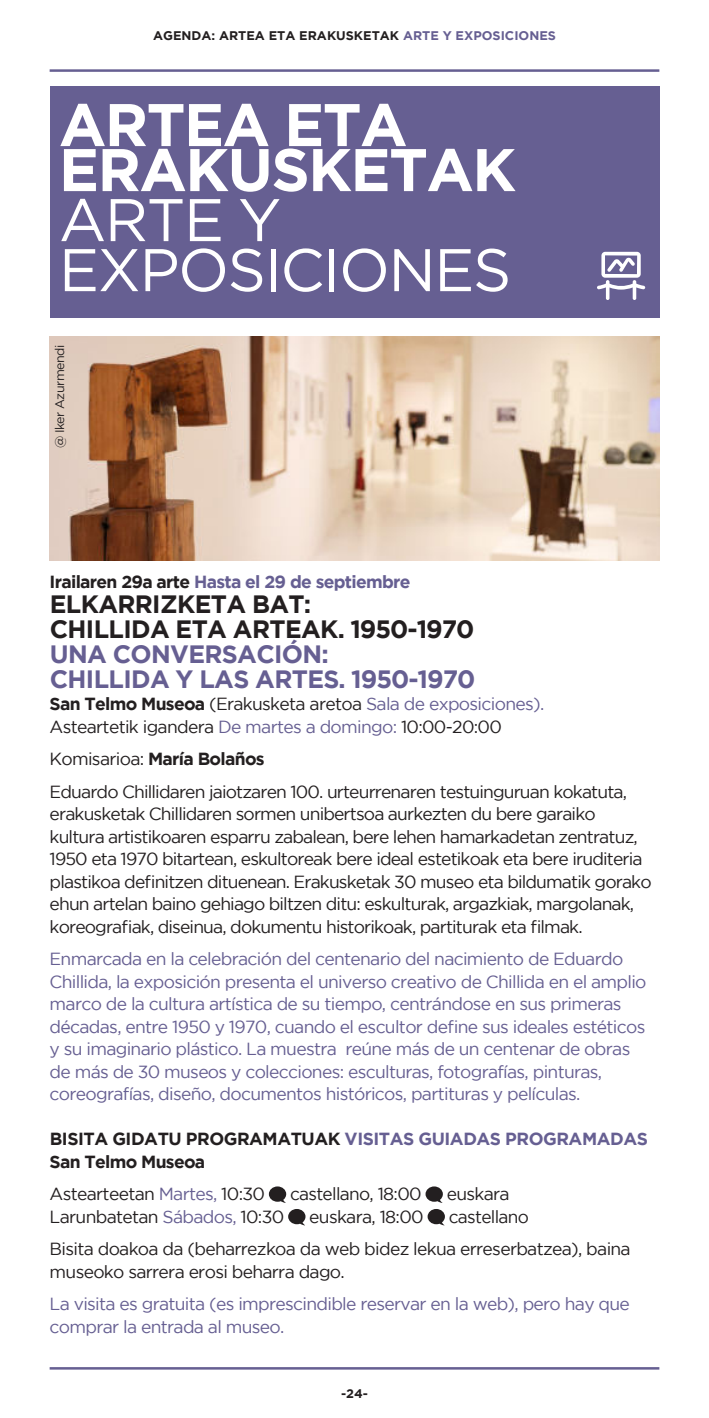
<style>
.page{position:relative;width:709px;height:1418px;background:#fff}
.page>*{position:absolute;margin:0;border:0;box-sizing:border-box;transform-origin:0 0}
.t1{font:700 60px/45px "Gotham";letter-spacing:-.025em;color:#fff}
.t2{font:60px/50px "Gotham";letter-spacing:-.025em;color:#fff}
.t3{font:700 25px/25px "Gotham";letter-spacing:-.025em;color:#231f20}
.t4{font:700 25px/25px "Gotham";letter-spacing:-.025em;color:#665f92}
.t5{font:17.5px/22.5px "Gotham";letter-spacing:-.05em;color:#231f20}
.t6{font:17.5px/22.5px "Gotham";letter-spacing:-.04em;color:#665f92}
.t7{font:700 17.5px/22.5px "Gotham";letter-spacing:-.025em;color:#231f20}
.t8{font:700 17.5px "Gotham";letter-spacing:-.04em;color:#665f92}
.t9{font:700 12.5px "Gotham";color:#231f20}
.t10{font:12.5px "Gotham";letter-spacing:-.04em;color:#231f20}
.s1{color:#665f92}
.s2{color:#231f20}
.s3{font-weight:700}
</style>
<div class="page">
<hr style="left:50px;top:69px;width:609px;height:3px;background:#665f92">
<hr style="left:50px;top:1366px;width:609px;height:3px;background:#665f92">
<img style="left:50px;top:337px;width:609px;height:223px">
<svg style="left:269px;top:1186px;width:17px;height:16px"></svg>
<svg style="left:425px;top:1186px;width:18px;height:16px"></svg>
<svg style="left:288px;top:1209px;width:17px;height:16px"></svg>
<svg style="left:427px;top:1209px;width:18px;height:16px"></svg>
<div style="left:50px;top:86px;width:609px;height:231px;background:#665f92"></div>
<svg style="left:597px;top:252px;width:48px;height:48px"></svg>
<p class="t9" style="left:153px;top:28px;width:404px">AGENDA: ARTEA ETA ERAKUSKETAK <span class="s1">ARTE Y EXPOSICIONES</span></p>
<h1 class="t1" style="left:59px;top:100px;width:459px">ARTEA ETA<br>ERAKUSKETAK</h1>
<h1 class="t2" style="left:59px;top:194px;width:454px">ARTE Y<br>EXPOSICIONES</h1>
<p class="t10" style="left:53px;top:448px;width:105px;rotate:-90deg">@ Iker Azurmendi</p>
<p class="t8" style="left:50px;top:571px;width:362px"><span class="s2">Irailaren 29a arte</span> Hasta el 29 de septiembre</p>
<h2 class="t3" style="left:50px;top:590px;width:426px">ELKARRIZKETA BAT:<br>CHILLIDA ETA ARTEAK. 1950-1970</h2>
<h2 class="t4" style="left:50px;top:640px;width:427px">UNA CONVERSACIÓN:<br>CHILLIDA Y LAS ARTES. 1950-1970</h2>
<p class="t5" style="left:50px;top:692px;width:496px"><span class="s3">San Telmo Museoa</span> (Erakusketa aretoa <span class="s1">Sala de exposiciones).<br></span>Asteartetik igandera <span class="s1">De martes a domingo:</span> 10:00-20:00</p>
<p class="t5" style="left:50px;top:742px;width:579px;line-height:32.5px">Komisarioa: <span class="s3">María Bolaños<br></span>Eduardo Chillidaren jaiotzaren 100. urteurrenaren testuinguruan kokatuta,</p>
<p class="t5" style="left:50px;top:802px;width:603px">erakusketak Chillidaren sormen unibertsoa aurkezten du bere garaiko kultura artistikoaren esparru zabalean, bere lehen hamarkadetan zentratuz, 1950 eta 1970 bitartean, eskultoreak bere ideal estetikoak eta bere iruditeria plastikoa de昀椀nitzen dituenean. Erakusketak 30 museo eta bildumatik gorako ehun artelan baino gehiago biltzen ditu: eskulturak, argazkiak, margolanak, koreogra昀椀ak, diseinua, dokumentu historikoak, partiturak eta 昀椀lmak.</p>
<p class="t6" style="left:50px;top:947px;width:598px">Enmarcada en la celebración del centenario del nacimiento de Eduardo Chillida, la exposición presenta el universo creativo de Chillida en el amplio marco de la cultura artística de su tiempo, centrándose en sus primeras décadas, entre 1950 y 1970, cuando el escultor de昀椀ne sus ideales estéticos y su imaginario plástico. La muestra reúne más de un centenar de obras de más de 30 museos y colecciones: esculturas, fotografías, pinturas, coreografías, diseño, documentos históricos, partituras y películas.</p>
<p class="t7" style="left:50px;top:1127px;width:600px">BISITA GIDATU PROGRAMATUAK <span class="s1">VISITAS GUIADAS PROGRAMADAS<br></span>San Telmo Museoa</p>
<p class="t5" style="left:50px;top:1182px;width:217px">Astearteetan <span class="s1">Martes,</span> 10:30</p>
<p class="t5" style="left:290px;top:1182px;width:133px">castellano, 18:00</p>
<p class="t5" style="left:446px;top:1182px;width:64px">euskara</p>
<p class="t5" style="left:50px;top:1205px;width:236px">Larunbatetan <span class="s1">Sábados,</span> 10:30</p>
<p class="t5" style="left:309px;top:1205px;width:116px">euskara, 18:00</p>
<p class="t5" style="left:50px;top:1200px;width:582px;line-height:32.5px;text-indent:399px">castellano<br>Bisita doakoa da (beharrezkoa da web bidez lekua erreserbatzea), baina</p>
<p class="t5" style="left:50px;top:1260px;width:297px">museoko sarrera erosi beharra dago.</p>
<p class="t6" style="left:50px;top:1292px;width:582px">La visita es gratuita (es imprescindible reservar en la web), pero hay que comprar la entrada al museo.</p>
<p class="t9" style="left:341px;top:1385px;width:28px">-24-</p>
</div>
